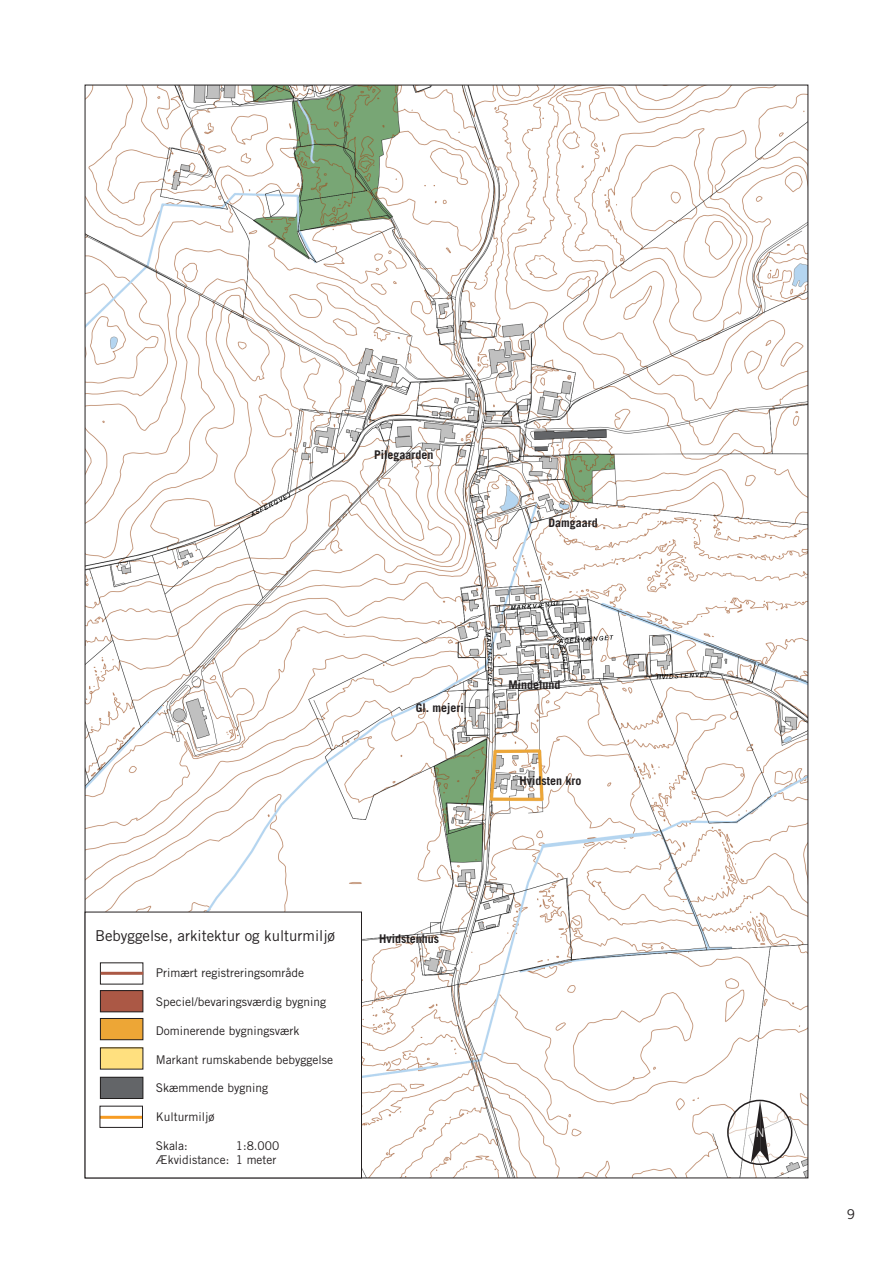
<style>
.page{position:relative;width:893px;height:1263px;background:#fff}
.page>*{position:absolute;margin:0;border:0;box-sizing:border-box;transform-origin:0 0}
.t1{font:15px "Trade Gothic LT Std";color:#231f20}
.t2{font:13.5px "Trade Gothic LT Std";color:#231f20}
.t3{font:12px/14.4px "Trade Gothic LT Std";color:#231f20;text-align:right}
.Kort_8{font:700 12px "Trade Gothic LT Std";color:#231f20}
.t4{font:12px "Trade Gothic LT Std";color:#211e1e}
.t5{font:300 12px "Trade Gothic LT Std";color:#fff}
</style>
<div class="page">
<img style="left:87px;top:87px;width:719px;height:1089px">
<div style="left:85px;top:912px;width:276px;height:266px;background:#fff"></div>
<div style="left:100px;top:990px;width:43px;height:22px;background:#ab5845"></div>
<div style="left:100px;top:990px;width:43px;height:22px;border:1px solid #231f20"></div>
<div style="left:100px;top:1018px;width:43px;height:22px;background:#eda636"></div>
<div style="left:100px;top:1018px;width:43px;height:22px;border:1px solid #231f20"></div>
<div style="left:100px;top:1048px;width:43px;height:21px;background:#ffe07f"></div>
<div style="left:100px;top:1077px;width:43px;height:21px;background:#636568"></div>
<div style="left:100px;top:1077px;width:43px;height:21px;border:1px solid #211e1e"></div>
<hr style="left:100px;top:1116px;width:42px;height:3px;background:#f79c23">
<hr style="left:101px;top:972px;width:42px;height:3px;background:#ab5945">
<svg style="left:728px;top:1100px;width:64px;height:64px"></svg>
<div style="left:727px;top:1100px;width:65px;height:65px;border:2px solid #231f20;border-radius:50%"></div>
<svg style="left:751px;top:1100px;width:18px;height:63px"></svg>
<p class="Kort_8" style="left:374px;top:448px;width:61px">Pilegaarden</p>
<p class="Kort_8" style="left:549px;top:516px;width:51px">Damgaard</p>
<p class="Kort_8" style="left:416px;top:700px;width:50px">Gl. mejeri</p>
<p class="Kort_8" style="left:509px;top:677px;width:54px">Mindelund</p>
<p class="Kort_8" style="left:519px;top:774px;width:63px">Hvidsten kro</p>
<p class="t1" style="left:95px;top:927px;width:241px">Bebyggelse, arkitektur og kulturmiljø</p>
<p class="t4" style="left:156px;top:966px;width:150px">Primært registreringsområde</p>
<p class="t4" style="left:156px;top:994px;width:172px">Speciel/bevaringsværdig bygning</p>
<p class="t3" style="left:156px;top:1023px;width:145px">Dominerende bygningsværk</p>
<p class="t3" style="left:156px;top:1052px;width:179px">Markant rumskabende bebyggelse</p>
<p class="t3" style="left:156px;top:1081px;width:114px">Skæmmende bygning</p>
<p class="t3" style="left:156px;top:1109px;width:60px">Kulturmiljø</p>
<p class="t3" style="left:156px;top:1138px;width:33px">Skala:</p>
<p class="t3" style="left:156px;top:1138px;width:125px">1:8.000<br>Ækvidistance: 1 meter</p>
<p class="Kort_8" style="left:379px;top:931px;width:61px">Hvidstenhus</p>
<p class="t5" style="left:756px;top:1125px;width:10px">N</p>
<p class="t2" style="left:847px;top:1206px;width:10px">9</p>
</div>
